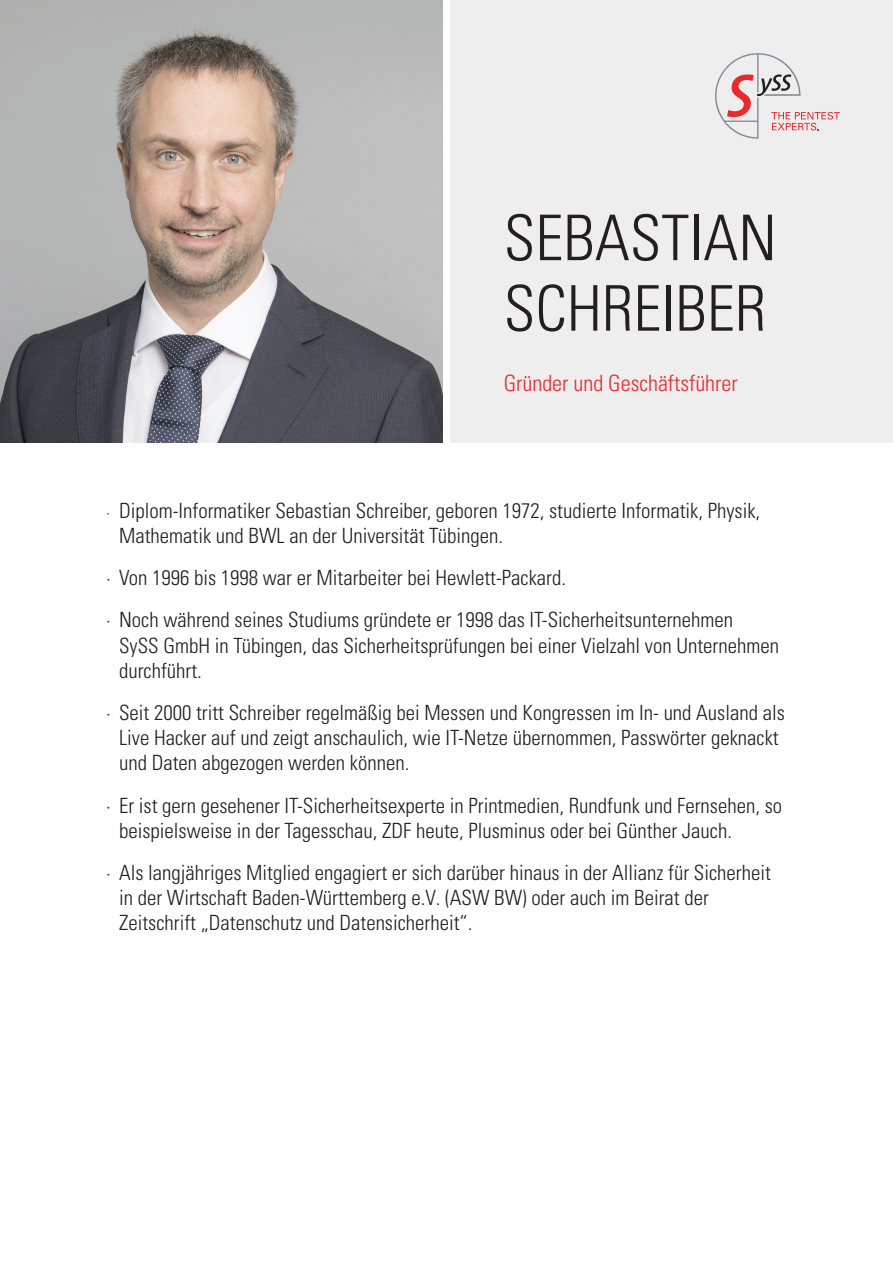
<style>
.page{position:relative;width:893px;height:1263px;background:#fff}
.page>*{position:absolute;margin:0;border:0;box-sizing:border-box;transform-origin:0 0}
.t1{font:300 condensed 63px/70.5px "Univers LT Std";color:#231f20}
.t2{font:300 condensed 22.35px "Univers LT Std";color:#e9292a}
.t3{font:300 condensed 21px/25.2px "Univers LT Std";color:#231f20}
.s1{font-size:16.5px}
</style>
<div class="page">
<img style="left:0;top:0;width:442px;height:442px">
<div style="left:451px;top:0;width:442px;height:442px;background:#eeeeef"></div>
<svg style="left:715px;top:53px;width:125px;height:86px"></svg>
<h1 class="t1" style="left:504px;top:203px;width:274px">SEBASTIAN<br>SCHREIBER</h1>
<p class="t2" style="left:504px;top:369px;width:235px">Gründer und Geschäftsführer</p>
<p class="t3" style="left:119px;top:498px;width:643px;text-indent:-13px"><span class="s1">·</span> Diplom-Informatiker Sebastian Schreiber, geboren 1972, studierte Informatik, Physik,<br>Mathematik und BWL an der Universität Tübingen.</p>
<p class="t3" style="left:106px;top:557px;width:628px;line-height:42.2px">· Von 1996 bis 1998 war er Mitarbeiter bei Hewlett-Packard.<br>· Noch während seines Studiums gründete er 1998 das IT-Sicherheitsunternehmen</p>
<p class="t3" style="left:119px;top:632px;width:661px">SySS GmbH in Tübingen, das Sicherheitsprüfungen bei einer Vielzahl von Unternehmen durchführt.</p>
<p class="t3" style="left:119px;top:700px;width:667px;text-indent:-13px">· Seit 2000 tritt Schreiber regelmäßig bei Messen und Kongressen im In- und Ausland als<br>Live Hacker auf und zeigt anschaulich, wie IT-Netze übernommen, Passwörter geknackt und Daten abgezogen werden können.</p>
<p class="t3" style="left:119px;top:793px;width:665px;text-indent:-13px">· Er ist gern gesehener IT-Sicherheitsexperte in Printmedien, Rundfunk und Fernsehen, so beispielsweise in der Tagesschau, ZDF heute, Plusminus oder bei Günther Jauch.</p>
<p class="t3" style="left:119px;top:860px;width:653px;text-indent:-13px">· Als langjähriges Mitglied engagiert er sich darüber hinaus in der Allianz für Sicherheit in der Wirtschaft Baden-Württemberg e.V. (ASW BW) oder auch im Beirat der<br>Zeitschrift „Datenschutz und Datensicherheit“.</p>
</div>
